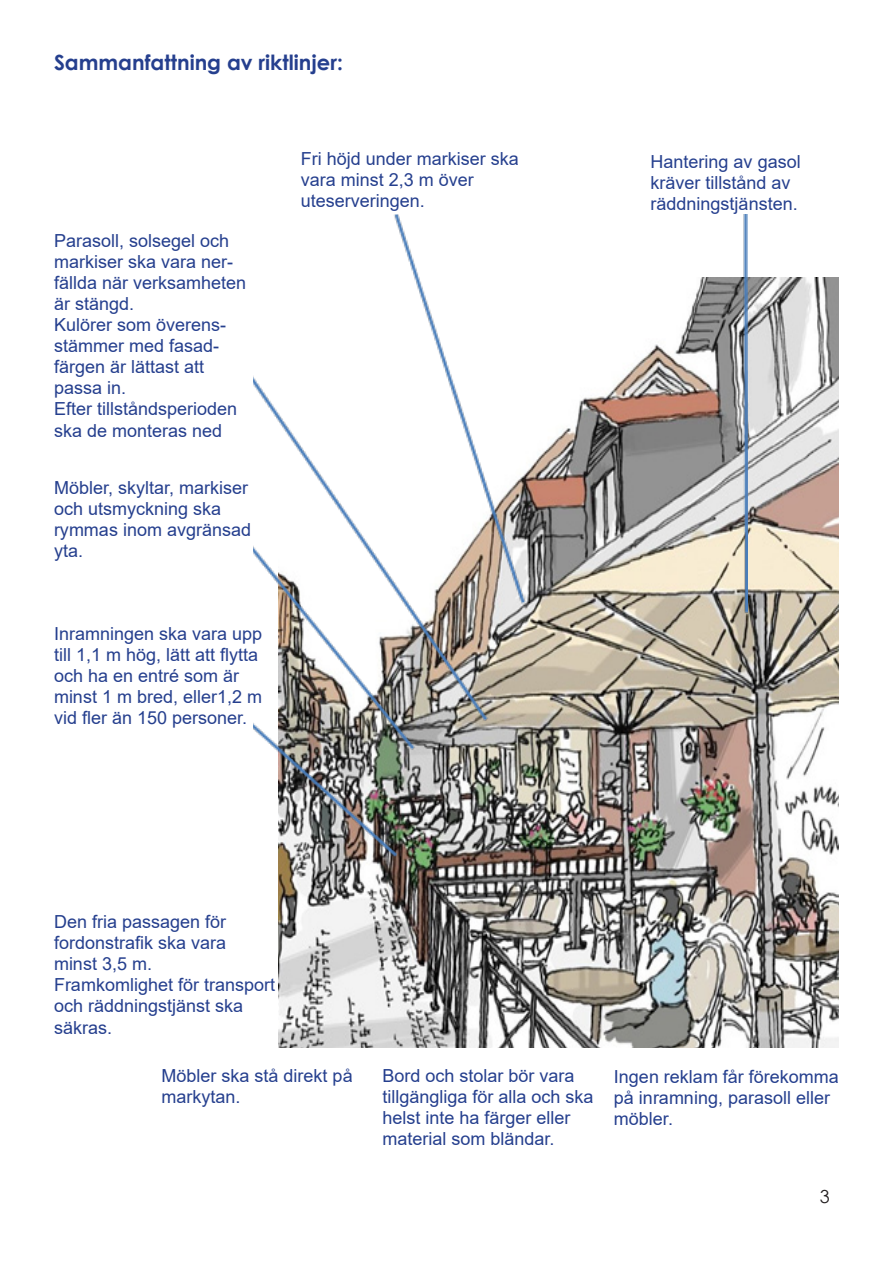
<style>
.page{position:relative;width:893px;height:1263px;background:#fff}
.page>*{position:absolute;margin:0;border:0;box-sizing:border-box;transform-origin:0 0}
.t1{font:700 21px "Century Gothic";color:#253f8e}
.t2{font:18px/21px "Arial";color:#253f8e}
.t3{font:18px "Century Gothic";color:#231f20}
</style>
<div class="page">
<img style="left:279px;top:277px;width:560px;height:770px">
<img style="left:253px;top:215px;width:494px;height:683px">
<p class="t1" style="left:54px;top:46px;width:290px">Sammanfattning av riktlinjer:</p>
<p class="t2" style="left:54px;top:230px;width:177px">Parasoll, solsegel och</p>
<p class="t2" style="left:54px;top:251px;width:181px">markiser ska vara ner-</p>
<p class="t2" style="left:54px;top:272px;width:194px">fällda när verksamheten</p>
<p class="t2" style="left:54px;top:293px;width:82px">är stängd.</p>
<p class="t2" style="left:54px;top:314px;width:174px">Kulörer som överens-</p>
<p class="t2" style="left:54px;top:335px;width:167px">stämmer med fasad-</p>
<p class="t2" style="left:54px;top:356px;width:152px">färgen är lättast att</p>
<p class="t2" style="left:54px;top:377px;width:74px">passa in.</p>
<p class="t2" style="left:54px;top:398px;width:185px">Efter tillståndsperioden</p>
<p class="t2" style="left:54px;top:420px;width:170px">ska de monteras ned</p>
<p class="t2" style="left:54px;top:477px;width:196px">Möbler, skyltar, markiser och utsmyckning ska</p>
<p class="t2" style="left:54px;top:519px;width:199px">rymmas inom avgränsad yta.</p>
<p class="t2" style="left:54px;top:623px;width:210px">Inramningen ska vara upp till 1,1 m hög, lätt att flytta och ha en entré som är minst 1 m bred, eller1,2 m vid fler än 150 personer.</p>
<p class="t2" style="left:301px;top:148px;width:220px">Fri höjd under markiser ska vara minst 2,3 m över</p>
<p class="t2" style="left:301px;top:190px;width:126px">uteserveringen.</p>
<p class="t2" style="left:651px;top:151px;width:152px">Hantering av gasol</p>
<p class="t2" style="left:651px;top:172px;width:142px">kräver tillstånd av</p>
<p class="t2" style="left:651px;top:193px;width:149px">räddningstjänsten.</p>
<p class="t2" style="left:54px;top:911px;width:174px">Den fria passagen för</p>
<p class="t2" style="left:54px;top:932px;width:174px">fordonstrafik ska vara</p>
<p class="t2" style="left:54px;top:953px;width:100px">minst 3,5 m.</p>
<p class="t2" style="left:54px;top:974px;width:223px">Framkomlighet för transport och räddningstjänst ska säkras.</p>
<p class="t2" style="left:162px;top:1064px;width:193px">Möbler ska stå direkt på markytan.</p>
<p class="t2" style="left:382px;top:1064px;width:194px">Bord och stolar bör vara</p>
<p class="t2" style="left:382px;top:1085px;width:213px">tillgängliga för alla och ska helst inte ha färger eller</p>
<p class="t2" style="left:382px;top:1127px;width:174px">material som bländar.</p>
<p class="t2" style="left:614px;top:1066px;width:226px">Ingen reklam får förekomma på inramning, parasoll eller möbler.</p>
<p class="t3" style="left:820px;top:1184px;width:11px">3</p>
</div>
